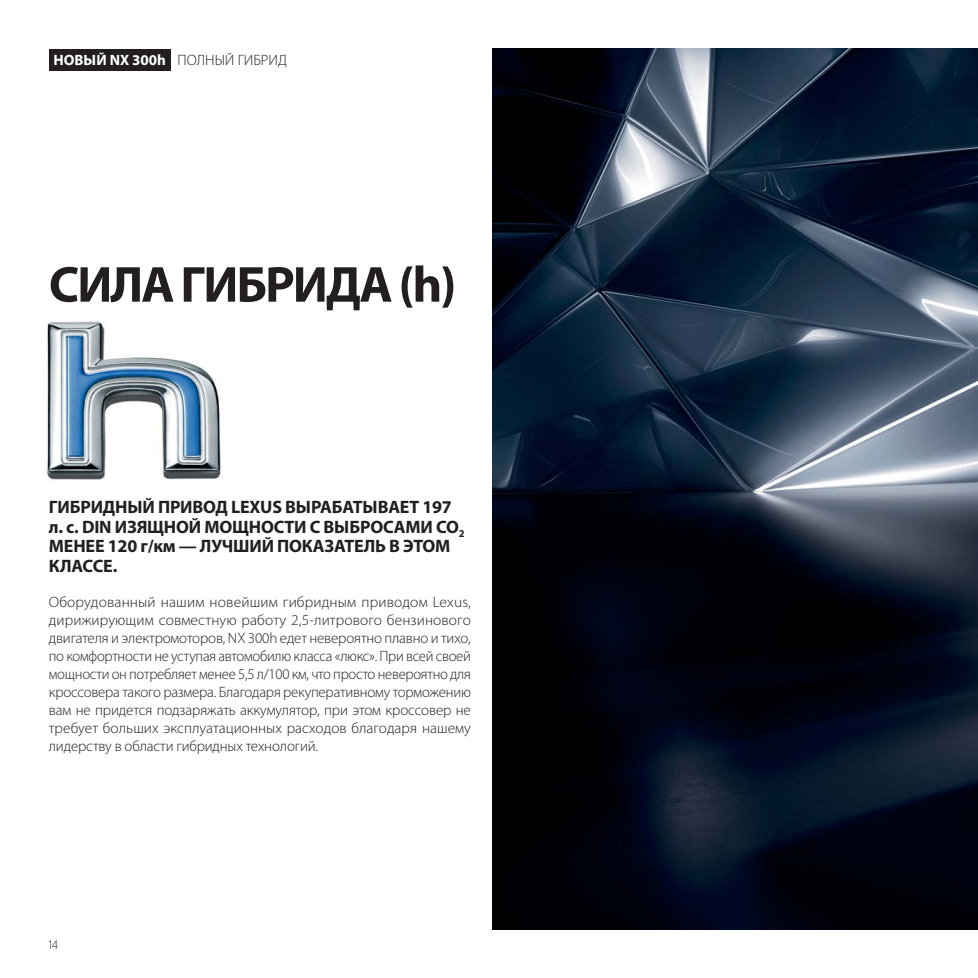
<style>
.page{position:relative;width:978px;height:978px;background:#fff}
.page>*{position:absolute;margin:0;border:0;box-sizing:border-box;transform-origin:0 0}
.t1{font:700 51px "Myriad Pro";letter-spacing:-.04em;color:#231f20}
.t2{font:700 18px/19.5px "Myriad Pro";letter-spacing:-.01em;color:#231f20}
.t3{font:300 15px/18px "Myriad Pro";letter-spacing:-.01em;color:#231f20;text-align:justify}
.t4{font:300 12px "Nobel Lexus";color:#231f20}
.s1{font-weight:700;color:#fff}
</style>
<div class="page">
<img style="left:46px;top:321px;width:175px;height:159px">
<img style="left:492px;top:49px;width:486px;height:880px">
<div style="left:49px;top:49px;width:122px;height:21px;background:#231f20"></div>
<p class="t3" style="left:53px;top:53px;width:235px"><span class="s1">НОВЫЙ NX 300h</span> ПОЛНЫЙ ГИБРИД</p>
<h1 class="t1" style="left:49px;top:265px;width:409px">СИЛА ГИБРИДА (h)</h1>
<p class="t2" style="left:49px;top:499px;width:417px">ГИБРИДНЫЙ ПРИВОД LEXUS ВЫРАБАТЫВАЕТ 197 л. с. DIN ИЗЯЩНОЙ МОЩНОСТИ С ВЫБРОСАМИ CO<sub>2<br></sub>МЕНЕЕ 120 г/км — ЛУЧШИЙ ПОКАЗАТЕЛЬ В ЭТОМ<br>КЛАССЕ.</p>
<p class="t3" style="left:49px;top:594px;width:424px">Оборудованный нашим новейшим гибридным приводом Lexus, дирижирующим совместную работу 2,5-литрового бензинового двигателя и электромоторов, NX 300h едет невероятно плавно и тихо, по комфортности не уступая автомобилю класса «люкс». При всей своей мощности он потребляет менее 5,5 л/100 км, что просто невероятно для кроссовера такого размера. Благодаря рекуперативному торможению вам не придется подзаряжать аккумулятор, при этом кроссовер не требует больших эксплуатационных расходов благодаря нашему лидерству в области гибридных технологий.</p>
<p class="t4" style="left:49px;top:941px;width:11px">14</p>
</div>
